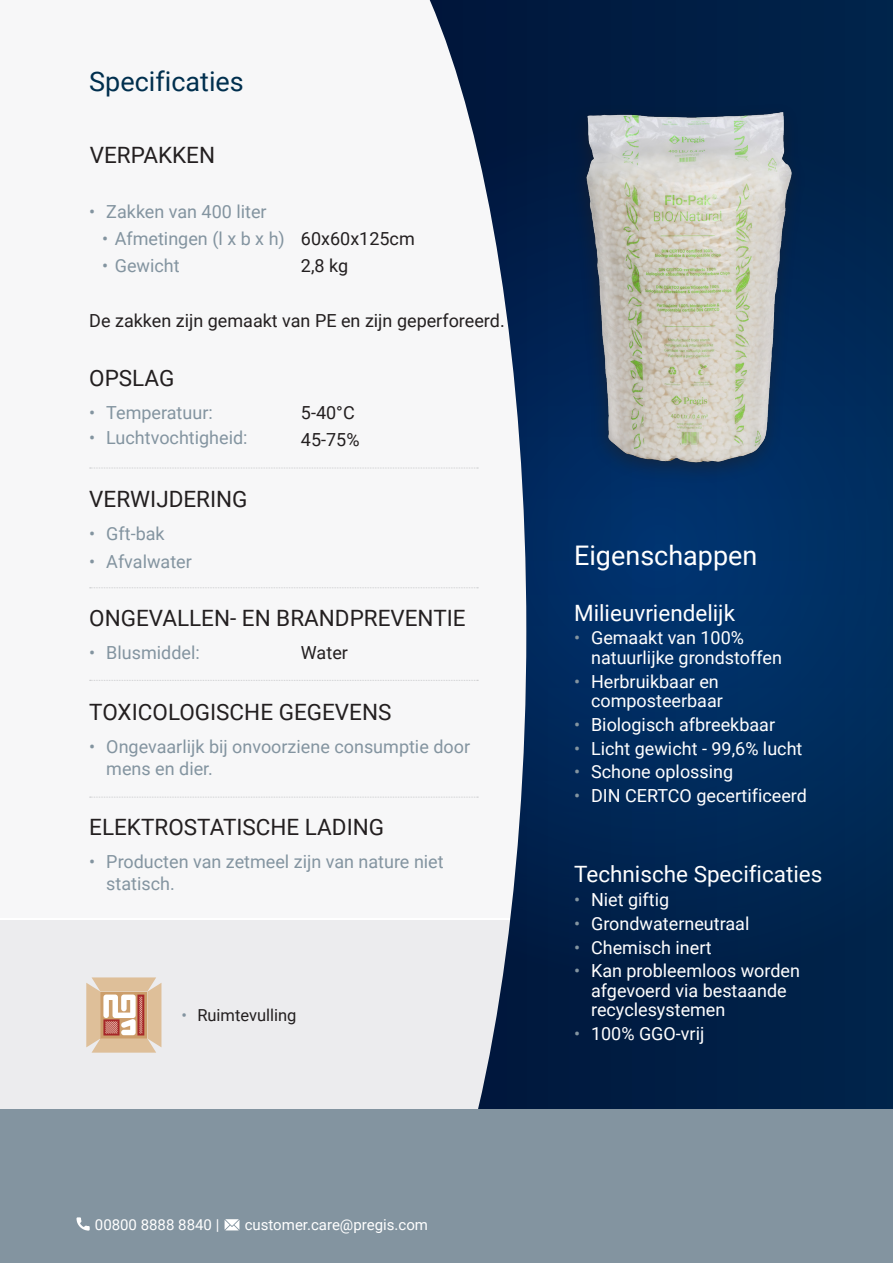
<style>
.page{position:relative;width:893px;height:1263px;background:#fff}
.page>*{position:absolute;margin:0;border:0;box-sizing:border-box;transform-origin:0 0}
.t1{font:27px "Roboto";color:#002f4e}
.t2{font:27px "Roboto";color:#fff}
.list_bullet{font:22.5px "Roboto";color:#231f20}
.list_bullet-2{font:22.5px "Roboto";color:#fff}
.t3{font:18px/19.5px "Roboto";color:#fff}
.t4{font:18px/22.6px "Roboto";color:#8394a0}
.redbullet{font:18px "Roboto";color:#231f20}
.list_bullet-3{font:18px "Roboto";color:#231f20}
.t5{font:16.5px "Roboto";color:#231f20}
.t6{font:15px "Roboto";color:#fff}
.s1{color:#8394a0}
</style>
<div class="page">
<div style="left:0;top:0;width:893px;height:918px;background:#f7f7f8"></div>
<div style="left:0;top:920px;width:893px;height:190px;background:#ececee"></div>
<svg style="left:430px;top:0;width:463px;height:1110px;background:#163154"></svg>
<svg style="left:430px;top:109px;width:463px;height:878px"></svg>
<div style="left:568px;top:102px;width:238px;height:383px;background:#231f20;opacity:.5"></div>
<img style="left:574px;top:79px;width:238px;height:416px">
<div style="left:0;top:1110px;width:893px;height:153px;background:#8394a0"></div>
<svg style="left:90px;top:468px;width:388px;height:1px"></svg>
<svg style="left:90px;top:587px;width:388px;height:1px"></svg>
<svg style="left:90px;top:680px;width:388px;height:1px"></svg>
<svg style="left:90px;top:797px;width:388px;height:1px"></svg>
<svg style="left:86px;top:977px;width:75px;height:76px;background:#dcba9d"></svg>
<svg style="left:76px;top:1217px;width:14px;height:13px"></svg>
<svg style="left:225px;top:1219px;width:14px;height:11px"></svg>
<p class="t1" style="left:89px;top:62px;width:156px">Specificaties</p>
<p class="list_bullet" style="left:90px;top:139px;width:127px">VERPAKKEN</p>
<p class="t4" style="left:89px;top:200px;width:179px">• Zakken van 400 liter</p>
<p class="t4" style="left:102px;top:227px;width:184px">• Afmetingen (l x b x h)</p>
<p class="t4" style="left:102px;top:253px;width:79px">• Gewicht</p>
<p class="list_bullet-3" style="left:301px;top:226px;width:115px">60x60x125cm</p>
<p class="list_bullet-3" style="left:301px;top:253px;width:49px">2,8 kg</p>
<p class="redbullet" style="left:89px;top:308px;width:417px">De zakken zijn gemaakt van PE en zijn geperforeerd.</p>
<p class="list_bullet" style="left:89px;top:363px;width:87px">OPSLAG</p>
<p class="t4" style="left:89px;top:401px;width:125px">• Temperatuur:</p>
<p class="t4" style="left:89px;top:426px;width:160px">• Luchtvochtigheid:</p>
<p class="list_bullet" style="left:89px;top:483px;width:160px">VERWIJDERING</p>
<p class="t4" style="left:89px;top:521px;width:77px">• Gft-bak</p>
<p class="t4" style="left:89px;top:549px;width:104px">• Afvalwater</p>
<p class="list_bullet-3" style="left:301px;top:400px;width:55px">5-40°C</p>
<p class="list_bullet-3" style="left:301px;top:427px;width:60px">45-75%</p>
<p class="list_bullet" style="left:89px;top:603px;width:378px">ONGEVALLEN- EN BRANDPREVENTIE</p>
<p class="t4" style="left:89px;top:641px;width:112px">• Blusmiddel:</p>
<p class="list_bullet-3" style="left:301px;top:640px;width:48px">Water</p>
<p class="list_bullet" style="left:89px;top:696px;width:304px">TOXICOLOGISCHE GEGEVENS</p>
<p class="t4" style="left:106px;top:734px;width:365px;text-indent:-17px">• Ongevaarlijk bij onvoorziene consumptie door mens en dier.</p>
<p class="list_bullet" style="left:89px;top:811px;width:296px">ELEKTROSTATISCHE LADING</p>
<p class="t4" style="left:106px;top:849px;width:339px;text-indent:-17px">• Producten van zetmeel zijn van nature niet statisch.</p>
<p class="t5" style="left:181px;top:1004px;width:117px"><span class="s1">•</span> Ruimtevulling</p>
<p class="t6" style="left:95px;top:1214px;width:126px">00800 8888 8840 |</p>
<p class="t6" style="left:245px;top:1214px;width:185px">customer.care@pregis.com</p>
<p class="t2" style="left:574px;top:537px;width:185px">Eigenschappen</p>
<p class="list_bullet-2" style="left:574px;top:597px;width:163px">Milieuvriendelijk</p>
<p class="t3" style="left:591px;top:628px;width:192px;text-indent:-17px"><span class="s1">•</span> Gemaakt van 100% natuurlijke grondstoffen</p>
<p class="t3" style="left:574px;top:671px;width:150px;text-align:right"><span class="s1">•</span> Herbruikbaar en composteerbaar</p>
<p class="t3" style="left:574px;top:714px;width:203px"><span class="s1">•</span> Biologisch afbreekbaar</p>
<p class="t3" style="left:574px;top:738px;width:230px"><span class="s1">•</span> Licht gewicht - 99,6% lucht</p>
<p class="t3" style="left:574px;top:761px;width:161px"><span class="s1">•</span> Schone oplossing</p>
<p class="t3" style="left:574px;top:785px;width:234px"><span class="s1">•</span> DIN CERTCO gecertificeerd</p>
<p class="list_bullet-2" style="left:574px;top:858px;width:250px">Technische Specificaties</p>
<p class="t3" style="left:574px;top:889px;width:97px"><span class="s1">•</span> Niet giftig</p>
<p class="t3" style="left:574px;top:913px;width:177px"><span class="s1">•</span> Grondwaterneutraal</p>
<p class="t3" style="left:574px;top:937px;width:139px"><span class="s1">•</span> Chemisch inert</p>
<p class="t3" style="left:591px;top:960px;width:211px;text-indent:-17px"><span class="s1">•</span> Kan probleemloos worden afgevoerd via bestaande recyclesystemen</p>
<p class="t3" style="left:574px;top:1023px;width:132px"><span class="s1">•</span> 100% GGO-vrij</p>
</div>
